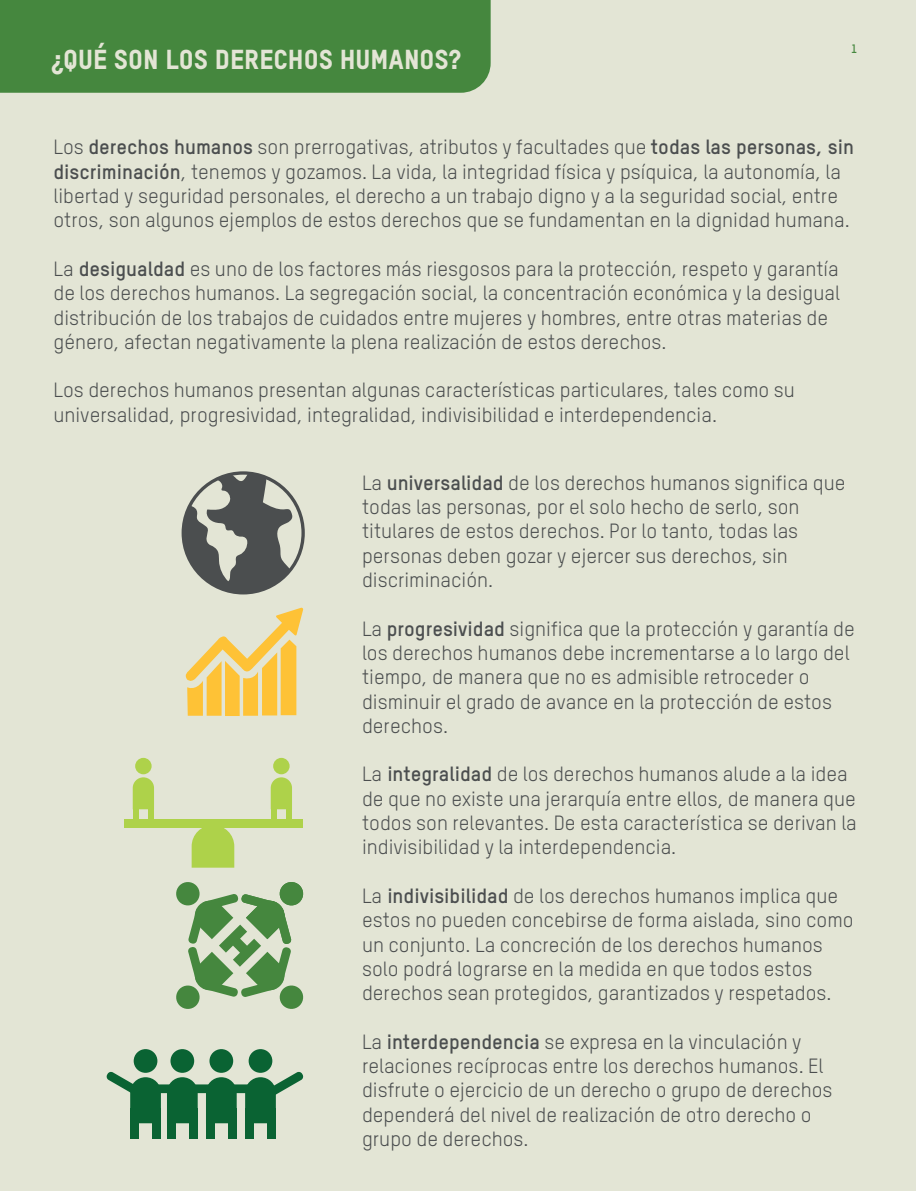
<style>
.page{position:relative;width:916px;height:1191px;background:#fff}
.page>*{position:absolute;margin:0;border:0;box-sizing:border-box;transform-origin:0 0}
.t1{font:27px "Oxfam TSTARPRO Headline";color:#e3e5d5}
.t2{font:20.25px/24.3px "Oxfam TSTARPRO";color:#4b4e4f}
.t3{font:700 12px "Oxfam TSTARPRO";color:#45873e}
.s1{font-weight:700}
</style>
<div class="page">
<div style="left:0;top:0;width:914px;height:1191px;background:#e3e5d5"></div>
<div style="left:0;top:0;width:490px;height:93px;background:#45873e"></div>
<svg style="left:185px;top:607px;width:118px;height:109px"></svg>
<svg style="left:183px;top:473px;width:109px;height:120px"></svg>
<div style="left:124px;top:819px;width:179px;height:8px;background:#aed24a"></div>
<svg style="left:191px;top:827px;width:43px;height:40px;background:#b2d354"></svg>
<div style="left:133px;top:798px;width:6px;height:22px;background:#aed24a"></div>
<div style="left:148px;top:798px;width:6px;height:22px;background:#aed24a"></div>
<svg style="left:133px;top:777px;width:21px;height:32px"></svg>
<div style="left:135px;top:758px;width:16px;height:16px;background:#aed24a;border-radius:50%"></div>
<div style="left:270px;top:798px;width:6px;height:22px;background:#aed24a"></div>
<div style="left:286px;top:798px;width:6px;height:22px;background:#aed24a"></div>
<svg style="left:270px;top:777px;width:22px;height:32px"></svg>
<div style="left:273px;top:758px;width:16px;height:16px;background:#aed24a;border-radius:50%"></div>
<svg style="left:176px;top:882px;width:128px;height:127px"></svg>
<div style="left:130px;top:1107px;width:9px;height:31px;background:#0a6333"></div>
<div style="left:152px;top:1107px;width:9px;height:31px;background:#0a6333"></div>
<div style="left:134px;top:1049px;width:23px;height:23px;background:#0a6333;border-radius:50%"></div>
<div style="left:167px;top:1107px;width:8px;height:31px;background:#0a6333"></div>
<div style="left:189px;top:1107px;width:9px;height:31px;background:#0a6333"></div>
<svg style="left:167px;top:1077px;width:31px;height:46px"></svg>
<div style="left:170px;top:1049px;width:24px;height:23px;background:#0a6333;border-radius:50%"></div>
<div style="left:206px;top:1107px;width:8px;height:31px;background:#0a6333"></div>
<div style="left:228px;top:1107px;width:8px;height:31px;background:#0a6333"></div>
<svg style="left:206px;top:1077px;width:30px;height:46px"></svg>
<div style="left:209px;top:1049px;width:24px;height:23px;background:#0a6333;border-radius:50%"></div>
<div style="left:245px;top:1107px;width:8px;height:31px;background:#0a6333"></div>
<div style="left:267px;top:1107px;width:9px;height:31px;background:#0a6333"></div>
<div style="left:248px;top:1049px;width:24px;height:23px;background:#0a6333;border-radius:50%"></div>
<svg style="left:106px;top:1071px;width:55px;height:52px"></svg>
<svg style="left:245px;top:1071px;width:58px;height:52px"></svg>
<div style="left:151px;top:1084px;width:37px;height:9px;background:#0a6333;border-radius:4px"></div>
<div style="left:190px;top:1084px;width:38px;height:9px;background:#0a6333;border-radius:4px"></div>
<div style="left:225px;top:1084px;width:37px;height:9px;background:#0a6333;border-radius:4px"></div>
<h1 class="t1" style="left:51px;top:42px;width:411px">¿QUÉ SON LOS DERECHOS HUMANOS?</h1>
<p class="t3" style="left:850px;top:42px;width:8px">1</p>
<p class="t2" style="left:53px;top:135px;width:801px">Los <span class="s1">derechos humanos</span> son prerrogativas, atributos y facultades que <span class="s1">todas las personas, sin discriminación</span>, tenemos y gozamos. La vida, la integridad física y psíquica, la autonomía, la libertad y seguridad personales, el derecho a un trabajo digno y a la seguridad social, entre otros, son algunos ejemplos de estos derechos que se fundamentan en la dignidad humana.</p>
<p class="t2" style="left:53px;top:256px;width:787px">La <span class="s1">desigualdad</span> es uno de los factores más riesgosos para la protección, respeto y garantía de los derechos humanos. La segregación social, la concentración económica y la desigual distribución de los trabajos de cuidados entre mujeres y hombres, entre otras materias de género, afectan negativamente la plena realización de estos derechos.</p>
<p class="t2" style="left:53px;top:378px;width:742px">Los derechos humanos presentan algunas características particulares, tales como su universalidad, progresividad, integralidad, indivisibilidad e interdependencia.</p>
<p class="t2" style="left:362px;top:470px;width:485px">La <span class="s1">universalidad</span> de los derechos humanos significa que todas las personas, por el solo hecho de serlo, son titulares de estos derechos. Por lo tanto, todas las personas deben gozar y ejercer sus derechos, sin discriminación.</p>
<p class="t2" style="left:362px;top:616px;width:494px">La <span class="s1">progresividad</span> significa que la protección y garantía de los derechos humanos debe incrementarse a lo largo del tiempo, de manera que no es admisible retroceder o disminuir el grado de avance en la protección de estos derechos.</p>
<p class="t2" style="left:362px;top:762px;width:496px">La <span class="s1">integralidad</span> de los derechos humanos alude a la idea de que no existe una jerarquía entre ellos, de manera que todos son relevantes. De esta característica se derivan la indivisibilidad y la interdependencia.</p>
<p class="t2" style="left:362px;top:883px;width:493px">La <span class="s1">indivisibilidad</span> de los derechos humanos implica que estos no pueden concebirse de forma aislada, sino como un conjunto. La concreción de los derechos humanos solo podrá lograrse en la medida en que todos estos derechos sean protegidos, garantizados y respetados.</p>
<p class="t2" style="left:362px;top:1029px;width:472px">La <span class="s1">interdependencia</span> se expresa en la vinculación y relaciones recíprocas entre los derechos humanos. El disfrute o ejercicio de un derecho o grupo de derechos dependerá del nivel de realización de otro derecho o grupo de derechos.</p>
</div>
